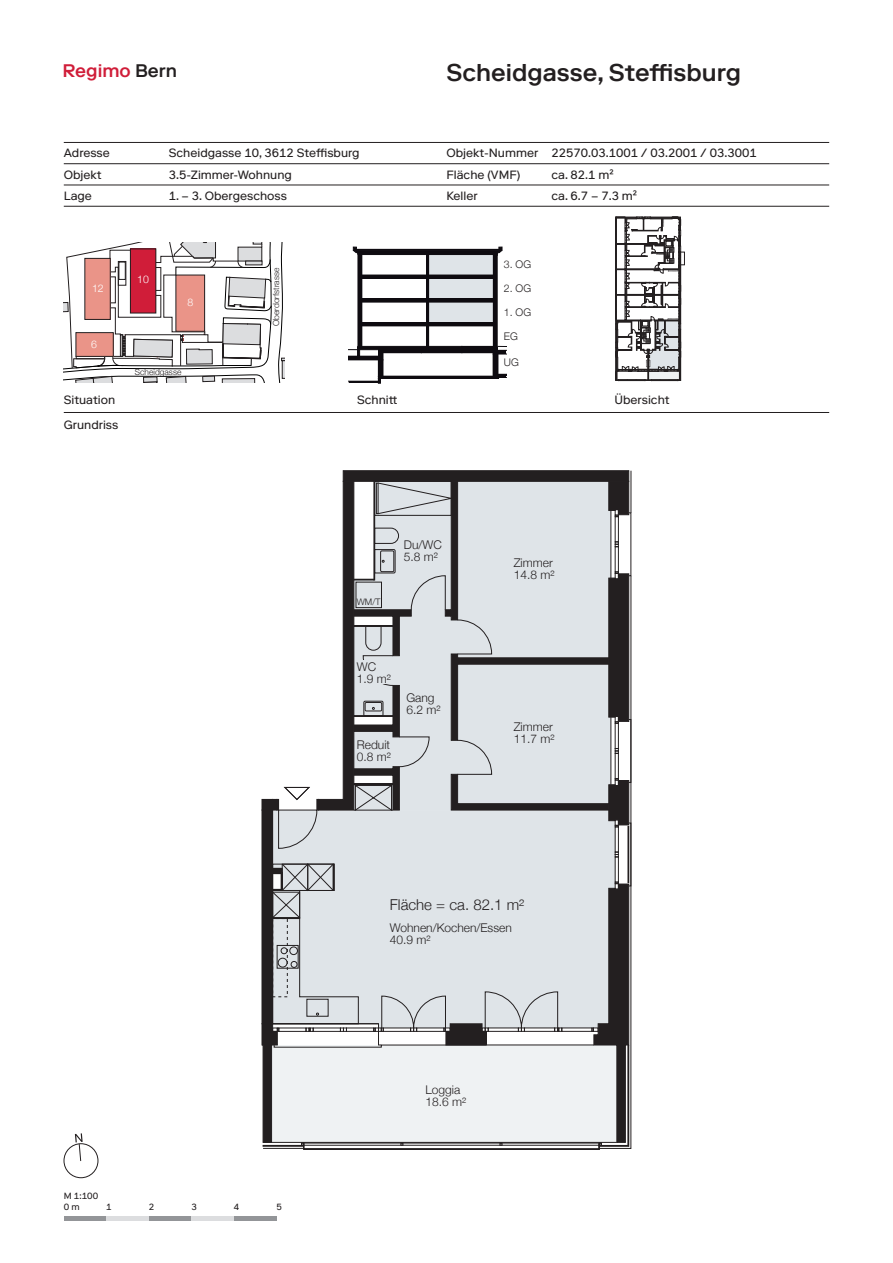
<style>
.page{position:relative;width:893px;height:1263px;background:#fff}
.page>*{position:absolute;margin:0;border:0;box-sizing:border-box;transform-origin:0 0}
.t1{font:500 24.3px "Riforma LL";color:#231f20}
.t2{font:500 18.15px "Riforma LL";color:#d01d39}
.t3{font:300 15px "Helvetica Neue";color:#231f20}
.Text{font:12px "Riforma LL";color:#231f20}
.t4{font:300 12px/12px "Helvetica Neue";color:#231f20}
.t5{font:300 10.5px "Helvetica Neue";color:#231f20}
.t6{font:300 10.5px "Helvetica Neue";color:#fff}
.t7{font:9px "Riforma LL";color:#231f20}
.t8{font:300 9px "Helvetica Neue";color:#231f20}
.t9{font:300 8.4px "Helvetica Neue";letter-spacing:-.005em;color:#231f20}
.s1{color:#231f20}
</style>
<div class="page">
<hr style="left:631px;top:471px;width:1px;height:42px;background:#231f20">
<svg style="left:262px;top:470px;width:369px;height:680px"></svg>
<div style="left:272px;top:918px;width:16px;height:79px;border:1px dashed #231f20"></div>
<div style="left:362px;top:660px;width:23px;height:24px;background:#dfe4e8"></div>
<svg style="left:278px;top:242px;width:7px;height:141px"></svg>
<svg style="left:64px;top:242px;width:207px;height:141px"></svg>
<div style="left:429px;top:255px;width:64px;height:68px;background:#dfe4e8"></div>
<svg style="left:349px;top:376px;width:34px;height:7px"></svg>
<svg style="left:353px;top:247px;width:149px;height:8px"></svg>
<div style="left:383px;top:376px;width:113px;height:2px;border:1px solid #0e0b10"></div>
<div style="left:493px;top:354px;width:3px;height:22px;border:1px solid #0e0b10"></div>
<div style="left:493px;top:254px;width:4px;height:94px;border:1px solid #0e0b10"></div>
<div style="left:358px;top:254px;width:4px;height:92px;border:1px solid #0e0b10"></div>
<div style="left:496px;top:354px;width:2px;height:21px;border:1px solid #0e0b10"></div>
<div style="left:356px;top:249px;width:143px;height:1px;border:1px solid #0e0b10"></div>
<svg style="left:496px;top:374px;width:10px;height:4px"></svg>
<div style="left:378px;top:360px;width:5px;height:16px;background:#0e0b10"></div>
<div style="left:362px;top:275px;width:131px;height:3px;border:1px solid #0e0b10"></div>
<div style="left:362px;top:299px;width:131px;height:3px;border:1px solid #0e0b10"></div>
<div style="left:362px;top:323px;width:131px;height:3px;border:1px solid #0e0b10"></div>
<div style="left:462px;top:346px;width:31px;height:7px;background:#0e0b10"></div>
<div style="left:426px;top:254px;width:3px;height:92px;border:1px solid #0e0b10"></div>
<svg style="left:493px;top:346px;width:13px;height:8px"></svg>
<svg style="left:349px;top:346px;width:113px;height:14px"></svg>
<svg style="left:616px;top:217px;width:65px;height:164px"></svg>
<hr style="left:64px;top:412px;width:765px;height:1px;background:#231f20">
<hr style="left:64px;top:142px;width:765px;height:1px;background:#231f20">
<hr style="left:64px;top:163px;width:765px;height:1px;background:#231f20">
<hr style="left:64px;top:185px;width:765px;height:1px;background:#231f20">
<hr style="left:64px;top:206px;width:765px;height:1px;background:#231f20">
<hr style="left:64px;top:1216px;width:42px;height:4px;background:#939598">
<hr style="left:106px;top:1216px;width:43px;height:4px;background:#dcdddf">
<hr style="left:149px;top:1216px;width:42px;height:4px;background:#939598">
<hr style="left:191px;top:1216px;width:43px;height:4px;background:#dcdddf">
<hr style="left:234px;top:1216px;width:42px;height:4px;background:#939598">
<div style="left:64px;top:1143px;width:34px;height:35px;border:1px solid #231f20;border-radius:50%"></div>
<svg style="left:75px;top:1133px;width:8px;height:28px"></svg>
<h2 class="t2" style="left:63px;top:60px;width:116px">Regimo <span class="s1">Bern</span></h2>
<p class="Text" style="left:64px;top:146px;width:48px">Adresse</p>
<p class="Text" style="left:169px;top:146px;width:192px">Scheidgasse 10, 3612 Steffisburg</p>
<p class="Text" style="left:64px;top:167px;width:39px">Objekt</p>
<p class="Text" style="left:169px;top:167px;width:125px">3.5-Zimmer-Wohnung</p>
<p class="Text" style="left:64px;top:189px;width:30px">Lage</p>
<p class="Text" style="left:169px;top:189px;width:120px">1. – 3. Obergeschoss</p>
<p class="t6" style="left:92px;top:279px;width:13px">12</p>
<p class="t6" style="left:91px;top:336px;width:7px">6</p>
<p class="t6" style="left:137px;top:270px;width:13px">10</p>
<p class="t6" style="left:187px;top:294px;width:7px">8</p>
<p class="t9" style="left:135px;top:366px;width:48px">Scheidgasse</p>
<p class="t9" style="left:269px;top:326px;width:60px;rotate:-90deg">O essar tsf rodreb</p>
<h1 class="t1" style="left:446px;top:58px;width:296px">Scheidgasse, Steffisburg</h1>
<p class="Text" style="left:446px;top:146px;width:312px">Objekt-Nummer 22570.03.1001 / 03.2001 / 03.3001</p>
<p class="Text" style="left:446px;top:167px;width:75px">Fläche (VMF)</p>
<p class="Text" style="left:551px;top:167px;width:64px">ca. 82.1 m²</p>
<p class="Text" style="left:446px;top:189px;width:33px">Keller</p>
<p class="Text" style="left:551px;top:189px;width:87px">ca. 6.7 – 7.3 m²</p>
<p class="t5" style="left:504px;top:256px;width:29px">3. OG</p>
<p class="t5" style="left:504px;top:280px;width:29px">2. OG</p>
<p class="t5" style="left:504px;top:304px;width:29px">1. OG</p>
<p class="t5" style="left:504px;top:328px;width:16px">EG</p>
<p class="t5" style="left:504px;top:354px;width:16px">UG</p>
<p class="Text" style="left:64px;top:393px;width:53px">Situation</p>
<p class="Text" style="left:614px;top:393px;width:57px">Übersicht</p>
<p class="Text" style="left:357px;top:393px;width:42px">Schnitt</p>
<p class="Text" style="left:64px;top:418px;width:56px">Grundriss</p>
<p class="t7" style="left:64px;top:1191px;width:36px">M 1:100</p>
<p class="t7" style="left:64px;top:1201px;width:17px">0 m</p>
<p class="t7" style="left:106px;top:1201px;width:7px">1</p>
<p class="t7" style="left:149px;top:1201px;width:7px">2</p>
<p class="t7" style="left:191px;top:1201px;width:7px">3</p>
<p class="t7" style="left:234px;top:1201px;width:7px">4</p>
<p class="t7" style="left:276px;top:1201px;width:7px">5</p>
<p class="t8" style="left:357px;top:594px;width:25px">WM/T</p>
<p class="t4" style="left:404px;top:538px;width:39px">Du/WC<br>5.8 m²</p>
<p class="t4" style="left:357px;top:659px;width:36px">WC<br>1.9 m²</p>
<p class="t4" style="left:357px;top:737px;width:36px">Reduit<br>0.8 m²</p>
<p class="t4" style="left:406px;top:691px;width:36px">Gang<br>6.2 m²</p>
<p class="t4" style="left:514px;top:556px;width:42px">Zimmer<br>14.8 m²</p>
<p class="t4" style="left:514px;top:720px;width:42px">Zimmer<br>11.7 m²</p>
<p class="t3" style="left:390px;top:892px;width:136px">Fläche = ca. 82.1 m²</p>
<p class="t4" style="left:390px;top:920px;width:124px">Wohnen/Kochen/Essen<br>40.9 m²</p>
<p class="t4" style="left:425px;top:1082px;width:42px">Loggia<br>18.6 m²</p>
</div>
